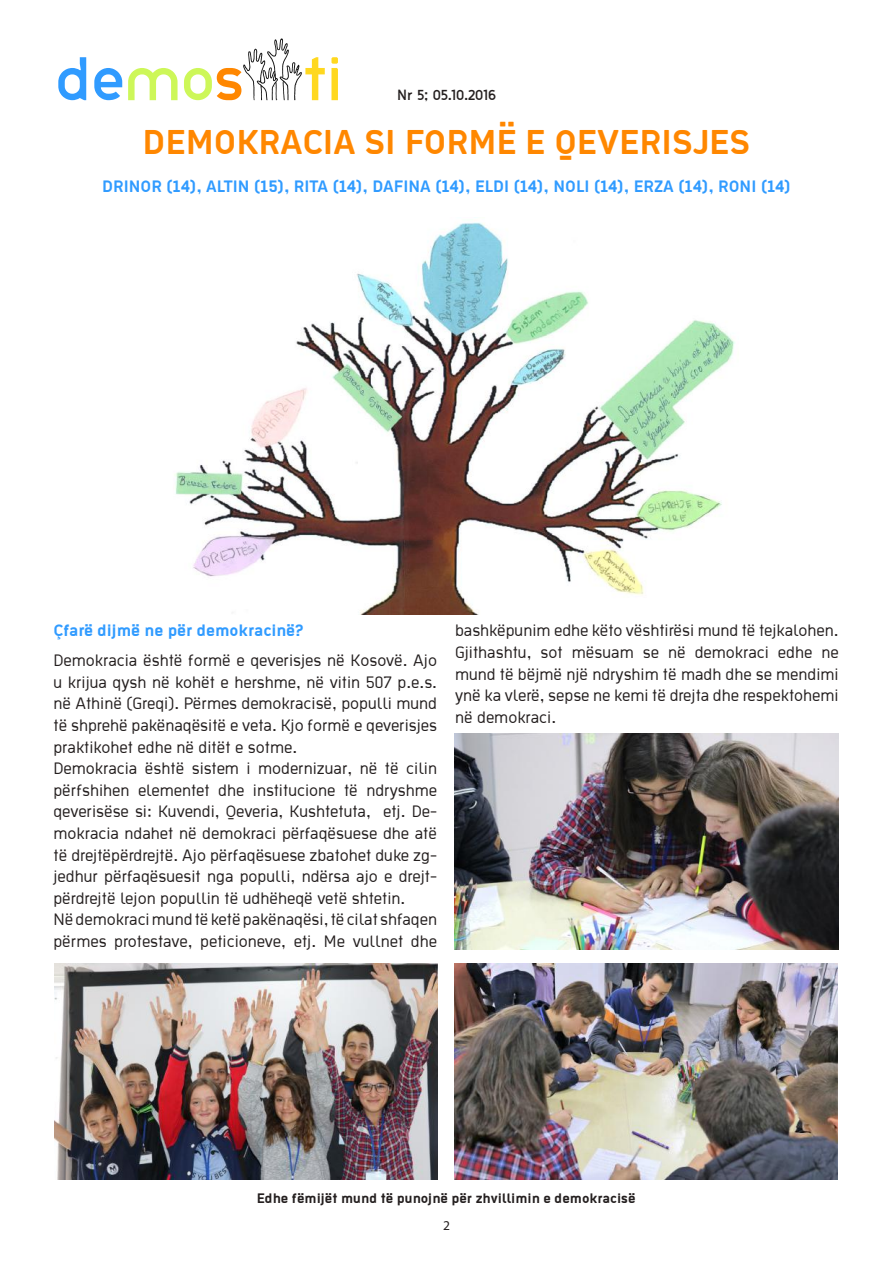
<style>
.page{position:relative;width:893px;height:1263px;background:#fff}
.page>*{position:absolute;margin:0;border:0;box-sizing:border-box;transform-origin:0 0}
.t1{font:700 37.5px "Ekstropia";color:#ff8700}
.t2{font:18px/21.6px "Ekstropia";color:#241f1f}
.t3{font:700 18px "Ekstropia";color:#309bff}
.t4{font:700 15px "Ekstropia";color:#241f1f}
.t5{font:13.5px "Thelbi Kujtesa";color:#241f1f}
.t6{font:13.5px "Myriad Pro";color:#241f1f}
</style>
<div class="page">
<svg style="left:58px;top:57px;width:28px;height:43px"></svg>
<svg style="left:94px;top:68px;width:28px;height:32px"></svg>
<svg style="left:128px;top:68px;width:50px;height:32px"></svg>
<svg style="left:331px;top:57px;width:7px;height:43px"></svg>
<svg style="left:184px;top:38px;width:141px;height:62px"></svg>
<img style="left:174px;top:222px;width:561px;height:392px">
<img style="left:455px;top:733px;width:383px;height:216px">
<img style="left:455px;top:964px;width:383px;height:216px">
<img style="left:54px;top:964px;width:383px;height:216px">
<p class="t5" style="left:397px;top:85px;width:100px">Nr 5; 05.10.2016</p>
<h1 class="t1" style="left:143px;top:120px;width:609px">DEMOKRACIA SI FORMË E QEVERISJES</h1>
<p class="t3" style="left:102px;top:176px;width:690px">DRINOR (14), ALTIN (15), RITA (14), DAFINA (14), ELDI (14), NOLI (14), ERZA (14), RONI (14)</p>
<p class="t3" style="left:53px;top:620px;width:252px">Çfarë dijmë ne për demokracinë?</p>
<p class="t2" style="left:54px;top:649px;width:385px">Demokracia është formë e qeverisjes në Kosovë. Ajo u krijua qysh në kohët e hershme, në vitin 507 p.e.s. në Athinë (Greqi). Përmes demokracisë, populli mund të shprehë pakënaqësitë e veta. Kjo formë e qeverisjes praktikohet edhe në ditët e sotme.<br>Demokracia është sistem i modernizuar, në të cilin përfshihen elementet dhe institucione të ndryshme qeverisëse si: Kuvendi, Qeveria, Kushtetuta, etj. De&shy;mokracia ndahet në demokraci përfaqësuese dhe atë të drejtëpërdrejtë. Ajo përfaqësuese zbatohet duke zg&shy;jedhur përfaqësuesit nga populli, ndërsa ajo e drejt&shy;përdrejtë lejon popullin të udhëheqë vetë shtetin.<br>Në demokraci mund të ketë pakënaqësi, të cilat shfaqen përmes protestave, peticioneve, etj. Me vullnet dhe</p>
<p class="t2" style="left:455px;top:619px;width:385px;text-align:justify">bashkëpunim edhe këto vështirësi mund të tejkalohen.<br>Gjithashtu, sot mësuam se në demokraci edhe ne mund të bëjmë një ndryshim të madh dhe se mendimi ynë ka vlerë, sepse ne kemi të drejta dhe respektohemi në demokraci.</p>
<p class="t4" style="left:257px;top:1189px;width:380px">Edhe fëmijët mund të punojnë për zhvillimin e demokracisë</p>
<p class="t6" style="left:443px;top:1217px;width:8px">2</p>
</div>
